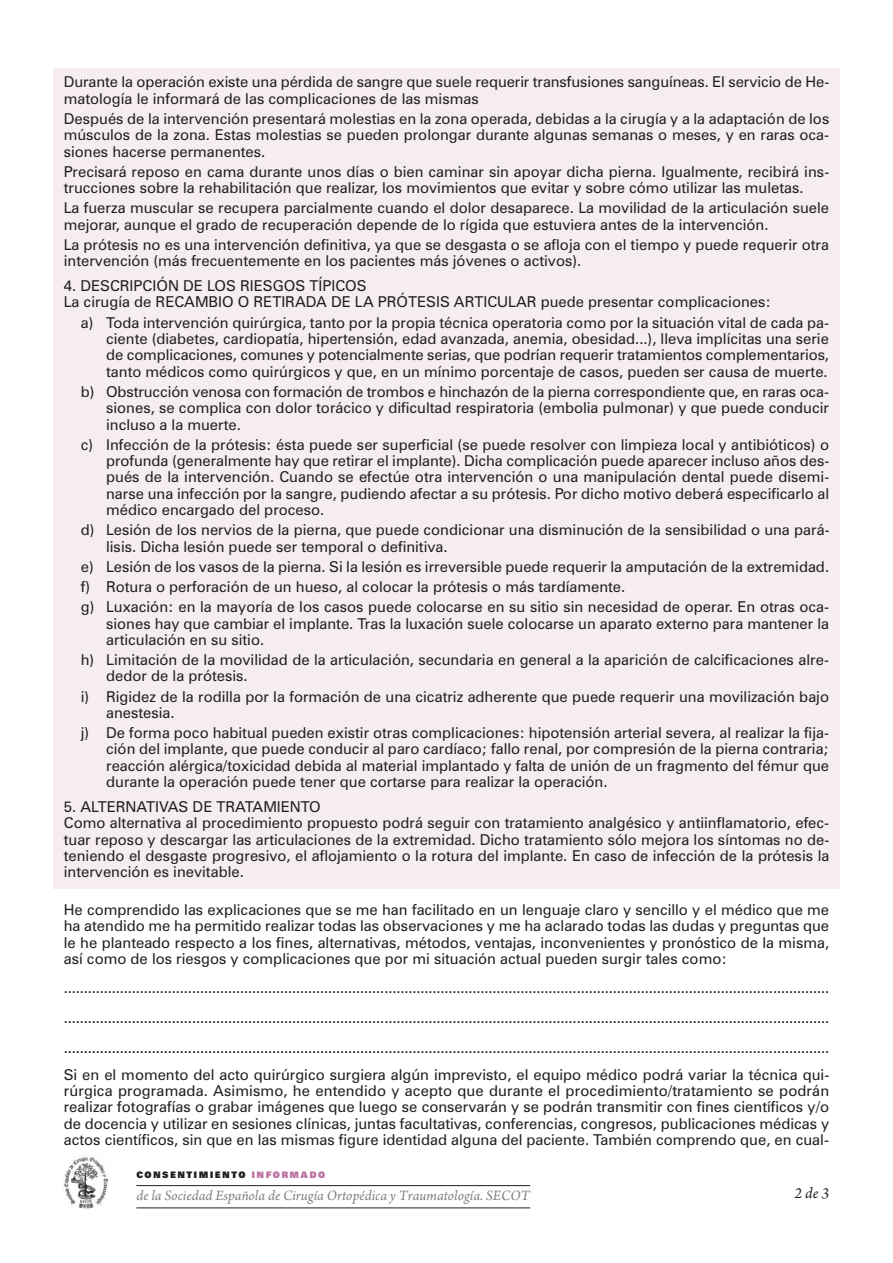
<style>
.page{position:relative;width:893px;height:1263px;background:#fff}
.page>*{position:absolute;margin:0;border:0;box-sizing:border-box;transform-origin:0 0}
.t1{font:italic 16.2px "Arno Pro";color:#231f20}
.t2{font:15px/16.4px "Zurich BT";color:#231f20}
.t3{font:italic 15px "Arno Pro";color:#7e8083}
.t4{font:900 9px "Zurich BT";letter-spacing:.15em;color:#231f20}
.s1{color:#bc72a1}
</style>
<div class="page">
<div style="left:53px;top:68px;width:787px;height:821px;background:#f6edf3"></div>
<hr style="left:136px;top:1185px;width:394px;height:1px;background:#231f20">
<hr style="left:136px;top:1207px;width:394px;height:1px;background:#231f20">
<img style="left:64px;top:1156px;width:44px;height:53px">
<p class="t2" style="left:64px;top:75px;width:767px">Durante la operación existe una pérdida de sangre que suele requerir transfusiones sanguíneas. El servicio de He&shy;matología le informará de las complicaciones de las mismas</p>
<p class="t2" style="left:64px;top:112px;width:767px;text-align:justify">Después de la intervención presentará molestias en la zona operada, debidas a la cirugía y a la adaptación de los músculos de la zona. Estas molestias se pueden prolongar durante algunas semanas o meses, y en raras oca&shy;siones hacerse permanentes.</p>
<p class="t2" style="left:64px;top:165px;width:767px">Precisará reposo en cama durante unos días o bien caminar sin apoyar dicha pierna. Igualmente, recibirá ins&shy;trucciones sobre la rehabilitación que realizar, los movimientos que evitar y sobre cómo utilizar las muletas.</p>
<p class="t2" style="left:64px;top:201px;width:767px">La fuerza muscular se recupera parcialmente cuando el dolor desaparece. La movilidad de la articulación suele mejorar, aunque el grado de recuperación depende de lo rígida que estuviera antes de la intervención.</p>
<p class="t2" style="left:64px;top:238px;width:767px">La prótesis no es una intervención definitiva, ya que se desgasta o se afloja con el tiempo y puede requerir otra intervención (más frecuentemente en los pacientes más jóvenes o activos).</p>
<p class="t2" style="left:64px;top:279px;width:709px">4. DESCRIPCIÓN DE LOS RIESGOS TÍPICOS<br>La cirugía de RECAMBIO O RETIRADA DE LA PRÓTESIS ARTICULAR puede presentar complicaciones:</p>
<p class="t2" style="left:106px;top:315px;width:724px;text-align:justify;text-indent:-25px">a) Toda intervención quirúrgica, tanto por la propia técnica operatoria como por la situación vital de cada pa&shy;ciente (diabetes, cardiopatía, hipertensión, edad avanzada, anemia, obesidad...), lleva implícitas una serie de complicaciones, comunes y potencialmente serias, que podrían requerir tratamientos complementarios, tanto médicos como quirúrgicos y que, en un mínimo porcentaje de casos, pueden ser causa de muerte.</p>
<p class="t2" style="left:106px;top:385px;width:724px;text-align:justify;text-indent:-25px">b) Obstrucción venosa con formación de trombos e hinchazón de la pierna correspondiente que, en raras oca&shy;siones, se complica con dolor torácico y dificultad respiratoria (embolia pulmonar) y que puede conducir incluso a la muerte.</p>
<p class="t2" style="left:106px;top:438px;width:725px;text-align:justify;text-indent:-25px">c) Infección de la prótesis: ésta puede ser superficial (se puede resolver con limpieza local y antibióticos) o profunda (generalmente hay que retirar el implante). Dicha complicación puede aparecer incluso años des&shy;pués de la intervención. Cuando se efectúe otra intervención o una manipulación dental puede disemi&shy;narse una infección por la sangre, pudiendo afectar a su prótesis. Por dicho motivo deberá especificarlo al médico encargado del proceso.</p>
<p class="t2" style="left:106px;top:523px;width:725px;text-indent:-25px">d) Lesión de los nervios de la pierna, que puede condicionar una disminución de la sensibilidad o una pará&shy;lisis. Dicha lesión puede ser temporal o definitiva.</p>
<p class="t2" style="left:81px;top:558px;width:750px;line-height:20.2px">e) Lesión de los vasos de la pierna. Si la lesión es irreversible puede requerir la amputación de la extremidad. f) Rotura o perforación de un hueso, al colocar la prótesis o más tardíamente.<br>g) Luxación: en la mayoría de los casos puede colocarse en su sitio sin necesidad de operar. En otras oca-</p>
<p class="t2" style="left:106px;top:616px;width:724px">siones hay que cambiar el implante. Tras la luxación suele colocarse un aparato externo para mantener la articulación en su sitio.</p>
<p class="t2" style="left:106px;top:653px;width:724px;text-indent:-25px">h) Limitación de la movilidad de la articulación, secundaria en general a la aparición de calcificaciones alre&shy;dedor de la prótesis.</p>
<p class="t2" style="left:106px;top:689px;width:724px;text-indent:-25px">i) Rigidez de la rodilla por la formación de una cicatriz adherente que puede requerir una movilización bajo anestesia.</p>
<p class="t2" style="left:106px;top:726px;width:724px;text-align:justify;text-indent:-25px">j) De forma poco habitual pueden existir otras complicaciones: hipotensión arterial severa, al realizar la fija&shy;ción del implante, que puede conducir al paro cardíaco; fallo renal, por compresión de la pierna contraria; reacción alérgica/toxicidad debida al material implantado y falta de unión de un fragmento del fémur que durante la operación puede tener que cortarse para realizar la operación.</p>
<p class="t2" style="left:64px;top:800px;width:767px">5. ALTERNATIVAS DE TRATAMIENTO<br>Como alternativa al procedimiento propuesto podrá seguir con tratamiento analgésico y antiinflamatorio, efec&shy;tuar reposo y descargar las articulaciones de la extremidad. Dicho tratamiento sólo mejora los síntomas no de&shy;teniendo el desgaste progresivo, el aflojamiento o la rotura del implante. En caso de infección de la prótesis la intervención es inevitable.</p>
<p class="t2" style="left:64px;top:903px;width:767px;text-align:justify">He comprendido las explicaciones que se me han facilitado en un lenguaje claro y sencillo y el médico que me ha atendido me ha permitido realizar todas las observaciones y me ha aclarado todas las dudas y preguntas que le he planteado respecto a los fines, alternativas, métodos, ventajas, inconvenientes y pronóstico de la misma, así como de los riesgos y complicaciones que por mi situación actual pueden surgir tales como:</p>
<p class="t2" style="left:64px;top:974px;width:767px;line-height:30px;text-align:justify">............................................................................................................................................................................................... ............................................................................................................................................................................................... ...............................................................................................................................................................................................</p>
<p class="t2" style="left:64px;top:1068px;width:767px;text-align:justify">Si en el momento del acto quirúrgico surgiera algún imprevisto, el equipo médico podrá variar la técnica qui&shy;rúrgica programada. Asimismo, he entendido y acepto que durante el procedimiento/tratamiento se podrán rea lizar fotografías o grabar imágenes que luego se conservarán y se podrán transmitir con fines científicos y/o de docencia y utilizar en sesiones clínicas, juntas facultativas, conferencias, congresos, publicaciones médicas y actos científicos, sin que en las mismas figure identidad alguna del paciente. También comprendo que, en cual-</p>
<p class="t4" style="left:136px;top:1171px;width:190px">CONSENTIMIENTO <span class="s1">INFORMADO</span></p>
<p class="t3" style="left:136px;top:1189px;width:395px">de la Sociedad Española de Cirugía Ortopédica y Traumatología. SECOT</p>
<p class="t1" style="left:794px;top:1187px;width:36px">2 de 3</p>
</div>
